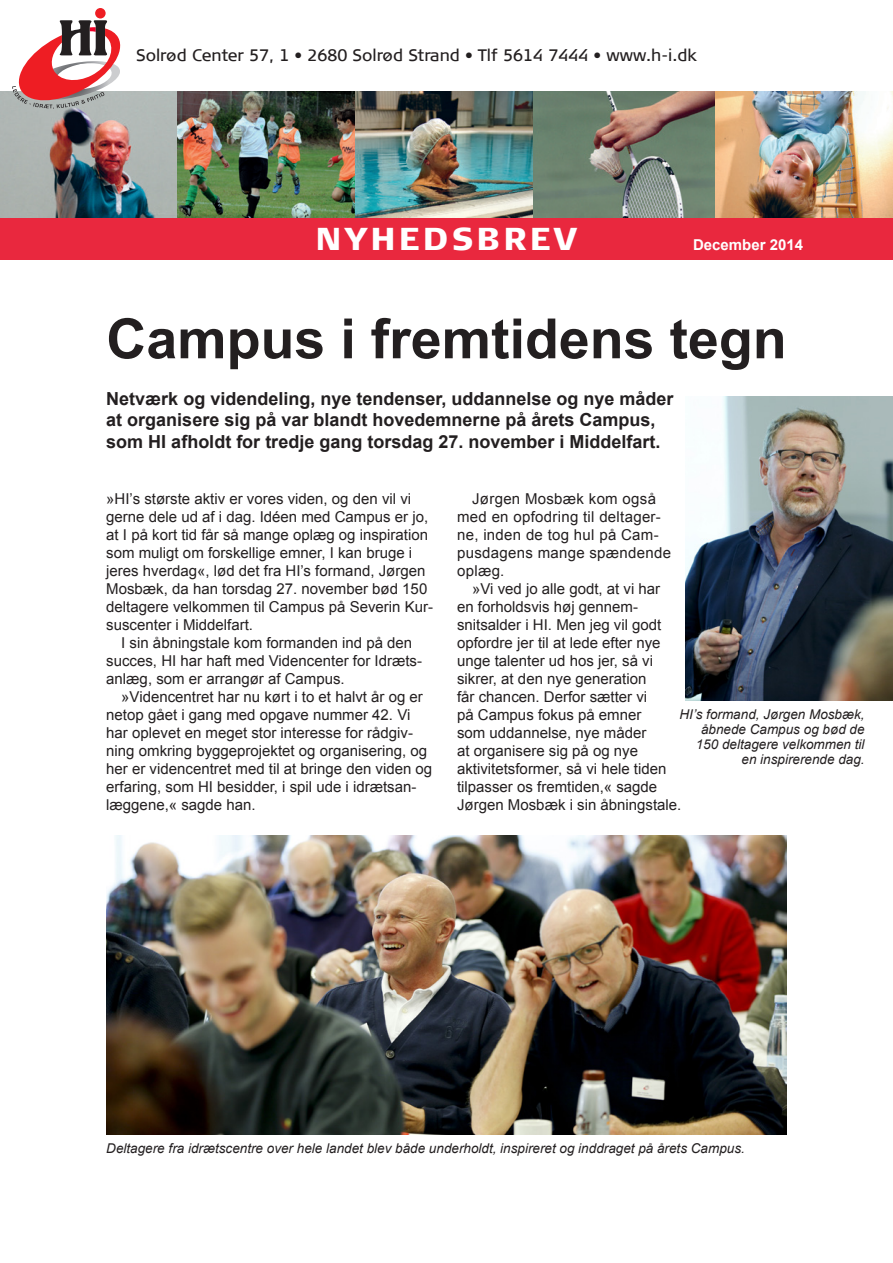
<style>
.page{position:relative;width:893px;height:1263px;background:#fff}
.page>*{position:absolute;margin:0;border:0;box-sizing:border-box;transform-origin:0 0}
.t1{font:700 55.5px "Arial";color:#231f20}
.t2{font:900 31.5px "Signa Column";letter-spacing:.1em;color:#fff}
.t3{font:700 18px/21.6px "Arial";color:#231f20}
.t4{font:16.5px "Signa Column";color:#231f20}
.t5{font:15px/18px "Arial";color:#231f20}
.t6{font:15px/18px "Arial";letter-spacing:.02em;color:#231f20}
.t7{font:700 15px "Arial";color:#fff}
.t8{font:italic 13.5px/15px "Arial";color:#231f20;text-align:right}
</style>
<div class="page">
<img style="left:0;top:91px;width:892px;height:127px">
<div style="left:95px;top:8px;width:11px;height:11px;background:#ee1d23;border-radius:50%"></div>
<svg style="left:12px;top:20px;width:108px;height:89px"></svg>
<div style="left:0;top:218px;width:893px;height:42px;background:#e9283e"></div>
<img style="left:685px;top:396px;width:208px;height:304px">
<img style="left:106px;top:836px;width:681px;height:298px">
<p class="t4" style="left:136px;top:46px;width:562px">Solrød Center 57, 1 • 2680 Solrød Strand • Tlf 5614 7444 • www.h-i.dk</p>
<h2 class="t2" style="left:315px;top:219px;width:264px">NYHEDSBREV</h2>
<p class="t7" style="left:693px;top:235px;width:112px">December 2014</p>
<h1 class="t1" style="left:106px;top:302px;width:682px">Campus i fremtidens tegn</h1>
<p class="t3" style="left:106px;top:388px;width:569px">Netværk og videndeling, nye tendenser, uddannelse og nye måder at organisere sig på var blandt hovedemnerne på årets Campus, som HI afholdt for tredje gang torsdag 27. november i Middelfart.</p>
<p class="t5" style="left:106px;top:490px;width:328px">»HI’s største aktiv er vores viden, og den vil vi gerne dele ud af i dag. Idéen med Campus er jo, at I på kort tid får så mange oplæg og inspiration som muligt om forskellige emner, I kan bruge i jeres hverdag«, lød det fra HI’s formand, Jørgen Mosbæk, da han torsdag 27. november bød 150 deltagere velkommen til Campus på Severin Kur&shy;suscenter i Middelfart.</p>
<p class="t5" style="left:106px;top:634px;width:317px;text-indent:15px">I sin åbningstale kom formanden ind på den succes, HI har haft med Videncenter for Idræts&shy;anlæg, som er arrangør af Campus.</p>
<p class="t5" style="left:106px;top:688px;width:327px;text-indent:15px">»Videncentret har nu kørt i to et halvt år og er netop gået i gang med opgave nummer 42. Vi har oplevet en meget stor interesse for rådgiv&shy;ning omkring byggeprojektet og organisering, og her er videncentret med til at bringe den viden og erfaring, som HI besidder, i spil ude i idrætsan&shy;læggene,« sagde han.</p>
<p class="t6" style="left:457px;top:490px;width:215px;text-indent:15px">Jørgen Mosbæk kom også med en opfodring til deltager&shy;ne, inden de tog hul på Cam&shy;pusdagens mange spændende oplæg.</p>
<p class="t5" style="left:457px;top:580px;width:226px;text-indent:15px">»Vi ved jo alle godt, at vi har<br>en forholdsvis høj gennem&shy;snitsalder i HI. Men jeg vil godt opfordre jer til at lede efter nye unge talenter ud hos jer, så vi sikrer, at den nye generation<br>får chancen. Derfor sætter vi<br>på Campus fokus på emner<br>som uddannelse, nye måder<br>at organisere sig på og nye aktivitetsformer, så vi hele tiden tilpasser os fremtiden,« sagde<br>Jørgen Mosbæk i sin åbningstale.</p>
<p class="t8" style="left:679px;top:707px;width:187px">HI’s formand, Jørgen Mosbæk, åbnede Campus og bød de<br>150 deltagere velkommen til en inspirerende dag.</p>
<p class="t8" style="left:106px;top:1141px;width:640px">Deltagere fra idrætscentre over hele landet blev både underholdt, inspireret og inddraget på årets Campus.</p>
</div>
